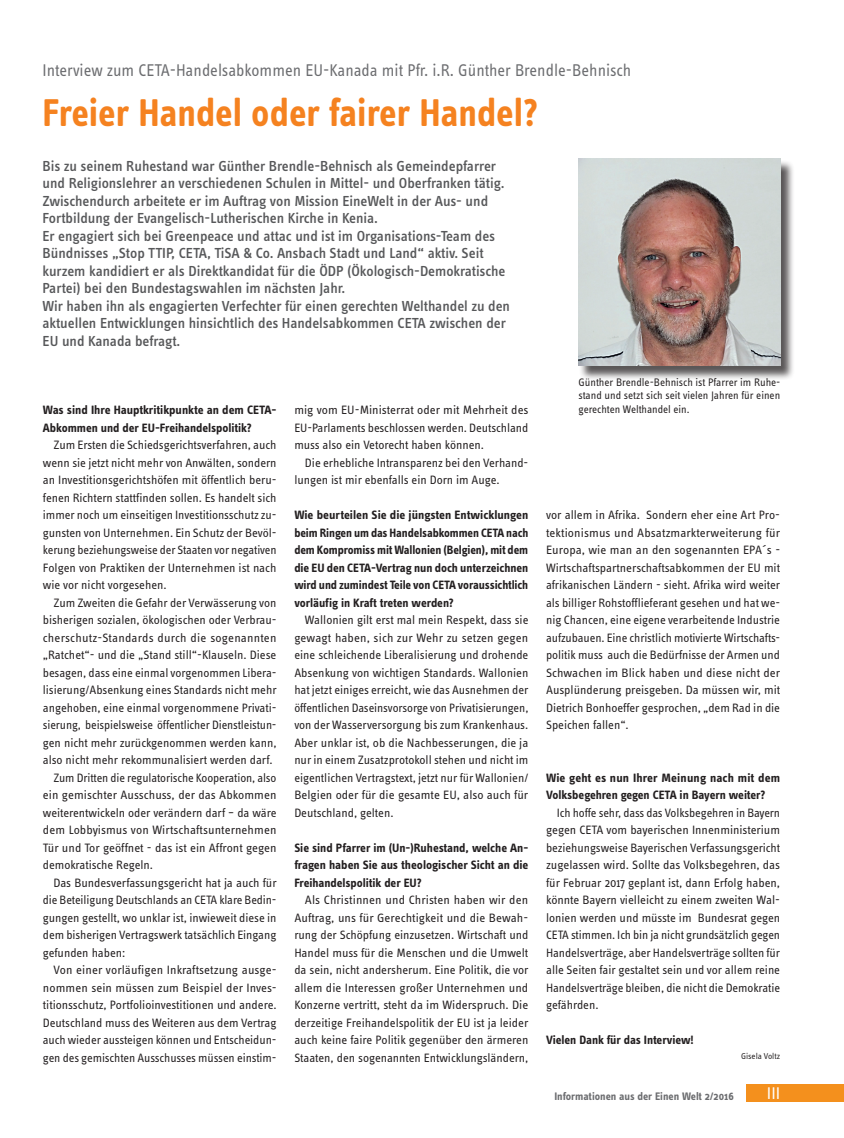
<style>
.page{position:relative;width:844px;height:1138px;background:#fff}
.page>*{position:absolute;margin:0;border:0;box-sizing:border-box;transform-origin:0 0}
.Header_Regionalteil{font:700 40px "Info OT Text";color:#f58220;scale:.95 1}
.Subheader{font:17.5px "Info OT Text";color:#6c6d70;scale:.95 1}
.t1{font:17.5px "Info OT Text";color:#fff}
.Lead_Regional{font:500 15px/17.5px "Info OT Text";letter-spacing:-.005em;color:#57585a}
.t2{font:12.5px/17.5px "Info OT Text";letter-spacing:-.005em;color:#231f20;text-align:justify}
.t3{font:700 12.5px/17.5px "Info OT Text";letter-spacing:-.005em;color:#231f20}
.Bildtext{font:11.25px/13.8px "Info OT Text";letter-spacing:-.005em;color:#231f20;text-align:justify}
.t4{font:700 11.25px "Info OT Text";color:#6c6d70}
.Autor{font:8.75px "Info OT Text";letter-spacing:-.005em;color:#231f20}
</style>
<div class="page">
<div style="left:746px;top:1083px;width:97px;height:18px;background:#f4901d"></div>
<div style="left:579px;top:159px;width:215px;height:221px;background:#231f20;opacity:.75"></div>
<img style="left:578px;top:159px;width:201px;height:207px">
<p class="Subheader" style="left:43px;top:60px;width:621px">Interview zum CETA-Handelsabkommen EU-Kanada mit Pfr. i.R. Günther Brendle-Behnisch</p>
<p class="Header_Regionalteil" style="left:43px;top:88px;width:523px">Freier Handel oder fairer Handel?</p>
<p class="Lead_Regional" style="left:43px;top:157px;width:463px">Bis zu seinem Ruhestand war Günther Brendle-Behnisch als Gemeindepfarrer und Religionslehrer an verschiedenen Schulen in Mittel- und Oberfranken tätig.<br>Zwischendurch arbeitete er im Auftrag von Mission EineWelt in der Aus- und Fortbildung der Evangelisch-Lutherischen Kirche in Kenia.</p>
<p class="Lead_Regional" style="left:43px;top:227px;width:464px">Er engagiert sich bei Greenpeace und attac und ist im Organisations-Team des Bündnisses „Stop TTIP, CETA, TiSA &amp; Co. Ansbach Stadt und Land“ aktiv. Seit kurzem kandidiert er als Direktkandidat für die ÖDP (Ökologisch-Demokratische Partei) bei den Bundestagswahlen im nächsten Jahr.</p>
<p class="Lead_Regional" style="left:43px;top:297px;width:469px">Wir haben ihn als engagierten Verfechter für einen gerechten Welthandel zu den aktuellen Entwicklungen hinsichtlich des Handelsabkommen CETA zwischen der<br>EU und Kanada befragt.</p>
<p class="t3" style="left:43px;top:401px;width:235px">Was sind Ihre Hauptkritikpunkte an dem CETA-<br>Abkommen und der EU-Freihandelspolitik?</p>
<p class="t2" style="left:43px;top:436px;width:235px;text-indent:11px">Zum Ersten die Schiedsgerichtsverfahren, auch wenn sie jetzt nicht mehr von Anwälten, sondern an Investitionsgerichtshöfen mit öffentlich beru&shy;fenen Richtern stattfinden sollen. Es handelt sich immer noch um einseitigen Investitionsschutz zu&shy;gunsten von Unternehmen. Ein Schutz der Bevöl&shy;kerung beziehungsweise der Staaten vor negativen Folgen von Praktiken der Unternehmen ist nach wie vor nicht vorgesehen.</p>
<p class="t2" style="left:43px;top:593px;width:235px;text-indent:11px">Zum Zweiten die Gefahr der Verwässerung von bisherigen sozialen, ökologischen oder Verbrau&shy;cherschutz-Standards durch die sogenannten „Ratchet“- und die „Stand still“-Klauseln. Diese besagen, dass eine einmal vorgenommen Libera&shy;lisierung/Absenkung eines Standards nicht mehr angehoben, eine einmal vorgenommene Privati&shy;sierung, beispielsweise öffentlicher Dienstleistun&shy;gen nicht mehr zurückgenommen werden kann, also nicht mehr rekommunalisiert werden darf.</p>
<p class="t2" style="left:43px;top:768px;width:235px;text-indent:11px">Zum Dritten die regulatorische Kooperation, also ein gemischter Ausschuss, der das Abkommen weiterentwickeln oder verändern darf – da wäre dem Lobbyismus von Wirtschaftsunternehmen Tür und Tor geöffnet - das ist ein Affront gegen demokratische Regeln.</p>
<p class="t2" style="left:43px;top:873px;width:235px;text-indent:11px">Das Bundesverfassungsgericht hat ja auch für die Beteiligung Deutschlands an CETA klare Bedin&shy;gungen gestellt, wo unklar ist, inwieweit diese in dem bisherigen Vertragswerk tatsächlich Eingang gefunden haben:</p>
<p class="t2" style="left:43px;top:961px;width:235px;text-indent:11px">Von einer vorläufigen Inkraftsetzung ausge&shy;nommen sein müssen zum Beispiel der Inves&shy;titionsschutz, Portfolioinvestitionen und andere.<br>Deutschland muss des Weiteren aus dem Vertrag auch wieder aussteigen können und Entscheidun&shy;gen des gemischten Ausschusses müssen einstim-</p>
<p class="t2" style="left:294px;top:401px;width:235px">mig vom EU-Ministerrat oder mit Mehrheit des EU-Parlaments beschlossen werden. Deutschland muss also ein Vetorecht haben können.</p>
<p class="t2" style="left:294px;top:453px;width:235px;text-indent:11px">Die erhebliche Intransparenz bei den Verhand&shy;lungen ist mir ebenfalls ein Dorn im Auge.</p>
<p class="t3" style="left:294px;top:506px;width:235px;text-align:justify">Wie beurteilen Sie die jüngsten Entwicklungen beim Ringen um das Handelsabkommen CETA nach dem Kompromiss mit Wallonien (Belgien), mit dem die EU den CETA-Vertrag nun doch unterzeichnen wird und zumindest Teile von CETA voraussichtlich vorläufig in Kraft treten werden?</p>
<p class="t2" style="left:294px;top:611px;width:236px;text-indent:11px">Wallonien gilt erst mal mein Respekt, dass sie gewagt haben, sich zur Wehr zu setzen gegen eine schleichende Liberalisierung und drohende Absenkung von wichtigen Standards. Wallonien hat jetzt einiges erreicht, wie das Ausnehmen der öffentlichen Daseinsvorsorge von Privatisierungen, von der Wasserversorgung bis zum Krankenhaus.<br>Aber unklar ist, ob die Nachbesserungen, die ja nur in einem Zusatzprotokoll stehen und nicht im eigentlichen Vertragstext, jetzt nur für Wallonien/ Belgien oder für die gesamte EU, also auch für Deutschland, gelten.</p>
<p class="t3" style="left:294px;top:838px;width:235px;text-align:justify">Sie sind Pfarrer im (Un-)Ruhestand, welche An&shy;fragen haben Sie aus theologischer Sicht an die Freihandelspolitik der EU?</p>
<p class="t2" style="left:294px;top:891px;width:236px;text-indent:11px">Als Christinnen und Christen haben wir den Auftrag, uns für Gerechtigkeit und die Bewah&shy;rung der Schöpfung einzusetzen. Wirtschaft und Handel muss für die Menschen und die Umwelt da sein, nicht andersherum. Eine Politik, die vor allem die Interessen großer Unternehmen und Konzerne vertritt, steht da im Widerspruch. Die derzeitige Freihandelspolitik der EU ist ja leider auch keine faire Politik gegenüber den ärmeren Staaten, den sogenannten Entwicklungsländern,</p>
<p class="Bildtext" style="left:578px;top:375px;width:203px">Günther Brendle-Behnisch ist Pfarrer im Ruhe&shy;stand und setzt sich seit vielen Jahren für einen gerechten Welthandel ein.</p>
<p class="t2" style="left:546px;top:506px;width:235px">vor allem in Afrika. Sondern eher eine Art Pro&shy;tektionismus und Absatzmarkterweiterung für Europa, wie man an den sogenannten EPA´s - Wirtschaftspartnerschaftsabkommen der EU mit afrikanischen Ländern - sieht. Afrika wird weiter als billiger Rohstofflieferant gesehen und hat we&shy;nig Chancen, eine eigene verarbeitende Industrie aufzubauen. Eine christlich motivierte Wirtschafts&shy;politik muss auch die Bedürfnisse der Armen und Schwachen im Blick haben und diese nicht der Ausplünderung preisgeben. Da müssen wir, mit Dietrich Bonhoeffer gesprochen, „dem Rad in die Speichen fallen“.</p>
<p class="t3" style="left:546px;top:768px;width:235px">Wie geht es nun Ihrer Meinung nach mit dem<br>Volksbegehren gegen CETA in Bayern weiter?</p>
<p class="t2" style="left:546px;top:803px;width:235px;text-indent:11px">Ich hoffe sehr, dass das Volksbegehren in Bayern gegen CETA vom bayerischen Innenministerium beziehungsweise Bayerischen Verfassungsgericht zugelassen wird. Sollte das Volksbegehren, das für Februar 2017 geplant ist, dann Erfolg haben, könnte Bayern vielleicht zu einem zweiten Wal&shy;lonien werden und müsste im Bundesrat gegen CETA stimmen. Ich bin ja nicht grundsätzlich gegen Handelsverträge, aber Handelsverträge sollten für alle Seiten fair gestaltet sein und vor allem reine Handelsverträge bleiben, die nicht die Demokratie gefährden.</p>
<p class="t3" style="left:546px;top:1031px;width:149px">Vielen Dank für das Interview!</p>
<p class="Autor" style="left:741px;top:1050px;width:41px">Gisela Voltz</p>
<p class="t4" style="left:554px;top:1088px;width:181px">Informationen aus der Einen Welt 2/2016</p>
<h2 class="t1" style="left:766px;top:1081px;width:15px">III</h2>
</div>
